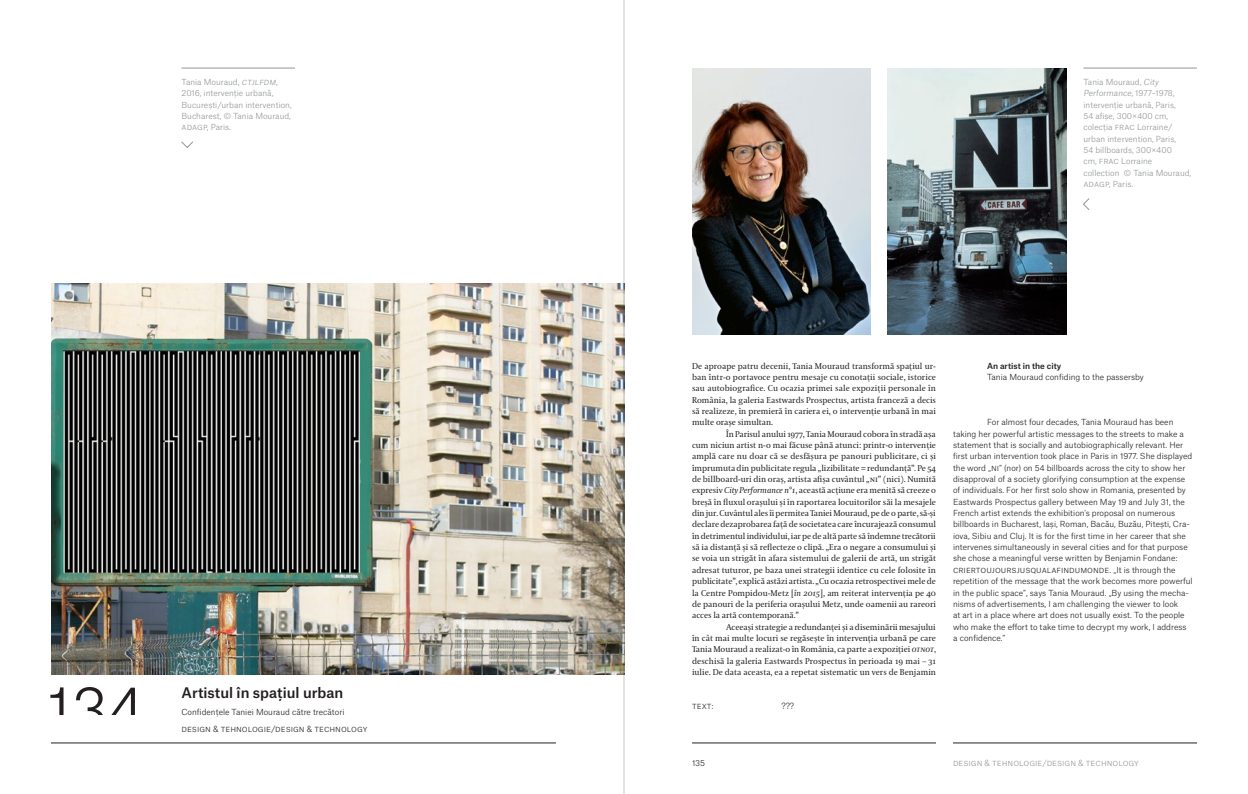
<style>
.page{position:relative;width:1248px;height:794px;background:#fff}
.page>*{position:absolute;margin:0;border:0;box-sizing:border-box;transform-origin:0 0}
._59_2865_pt{font:300 59.3px "Atlas Grotesk";color:#231f20}
.Atlas_Ttl{font:500 14px "Atlas Grotesk";color:#231f20}
.Coranto_Txt_Ro_2{font:8.4px/11.3px "Coranto 2";color:#231f20;text-align:justify}
.Coranto_Txt_Ro{font:8.4px/11.3px "Coranto 2";color:#231f20;text-align:justify}
.Atlas_Txt_Ro_2{font:300 8px/11.3px "Atlas Grotesk";color:#231f20}
.Atlas_L{font:300 8px/11.3px "Atlas Grotesk";color:#939598}
.Atlas_Txt_Ro{font:300 8px "Atlas Grotesk";color:#231f20}
.Atlas_Txt_En_Indent{font:300 8px "Atlas Grotesk";color:#231f20}
.Atlas_Txt_En_Indent-2{font:500 8px "Atlas Grotesk";color:#231f20}
.s1{font-style:italic}
</style>
<div class="page">
<hr style="left:51px;top:743px;width:505px;height:1px;background:#231f20">
<hr style="left:692px;top:743px;width:243px;height:1px;background:#231f20">
<hr style="left:952px;top:743px;width:244px;height:1px;background:#231f20">
<img style="left:51px;top:283px;width:572px;height:392px">
<img style="left:692px;top:68px;width:178px;height:266px">
<img style="left:887px;top:68px;width:179px;height:266px">
<hr style="left:181px;top:68px;width:114px;height:1px;background:#939598">
<svg style="left:181px;top:141px;width:12px;height:7px"></svg>
<hr style="left:1083px;top:68px;width:113px;height:1px;background:#939598">
<svg style="left:1083px;top:198px;width:6px;height:12px"></svg>
<hr style="left:623px;top:0;width:1px;height:794px;background:#c7c8ca">
<p class="Atlas_L" style="left:181px;top:76px;width:112px">Tania Mouraud, CTJLFDM,<br>2016, intervenție urbană,<br>București/urban intervention,<br>Bucharest, © Tania Mouraud,<br>ADAGP, Paris.</p>
<p class="Atlas_L" style="left:1083px;top:76px;width:109px">Tania Mouraud, City<br>Performance, 1 977–1 978, intervenție urbană, Paris,<br>54 afișe, 300×400 cm, colecția FRAC Lorraine/ urban intervention, Paris,<br>54 billboards, 300×400<br>cm, FRAC Lorraine<br>collection © Tania Mouraud,<br>ADAGP, Paris.</p>
<p class="_59_2865_pt" style="left:47px;top:662px;width:98px">134</p>
<p class="Atlas_Ttl" style="left:181px;top:681px;width:163px">Artistul în spațiul urban</p>
<p class="Atlas_Txt_Ro" style="left:181px;top:705px;width:165px">Confidențele Taniei Mouraud către trecători</p>
<p class="Atlas_Txt_Ro_2" style="left:181px;top:722px;width:187px">DESIGN &amp; TEHNOLOGIE/DESIGN &amp; TECHNOLOGY</p>
<p class="Coranto_Txt_Ro" style="left:692px;top:360px;width:245px">De aproape patru decenii, Tania Mouraud transformă spațiul ur&shy;ban într-o portavoce pentru mesaje cu conotații sociale, istorice sau autobiografice. Cu ocazia primei sale expoziții personale în România, la galeria Eastwards Prospectus, artista franceză a decis să realizeze, în premieră în cariera ei, o intervenție urbană în mai multe orașe simultan.</p>
<p class="Coranto_Txt_Ro_2" style="left:692px;top:428px;width:245px;text-indent:34px">În Parisul anului 1977, Tania Mouraud cobora în stradă așa cum niciun artist n-o mai făcuse până atunci: printr-o intervenție amplă care nu doar că se desfășura pe panouri publicitare, ci și împrumuta din publicitate regula „lizibilitate = redundanță”. Pe 54 de billboard-uri din oraș, artista afișa cuvântul „NI” (nici). Numită expresiv <span class="s1">City Performance n°1</span>, această acțiune era menită să creeze o breșă în fluxul orașului și în raportarea locuitorilor săi la mesajele din jur. Cuvântul ales îi permitea Taniei Mouraud, pe de o parte, să-și declare dezaprobarea faţă de societatea care încurajează consumul în detrimentul individului, iar pe de altă parte să îndemne trecătorii să ia distanță și să reflecteze o clipă. „Era o negare a consumului și se voia un strigăt în afara sistemului de galerii de artă, un strigăt adresat tuturor, pe baza unei strategii identice cu cele folosite în publicitate”, explică astăzi artista. „Cu ocazia retrospectivei mele de la Centre Pompidou-Metz [<span class="s1">în 2015</span>], am reiterat intervenția pe 40 de panouri de la periferia orașului Metz, unde oamenii au rareori acces la artă contemporană.”</p>
<p class="Coranto_Txt_Ro_2" style="left:692px;top:621px;width:245px;text-indent:34px">Aceeași strategie a redundanței și a diseminării mesajului în cât mai multe locuri se regăsește în intervenția urbană pe care Tania Mouraud a realizat-o în România, ca parte a expoziției <span class="s1">OTNOT</span>, deschisă la galeria Eastwards Prospectus în perioada 19 mai – 31 iulie. De data aceasta, ea a repetat sistematic un vers de Benjamin</p>
<p class="Atlas_Txt_Ro" style="left:692px;top:699px;width:23px">TEXT:</p>
<p class="Atlas_Txt_Ro" style="left:781px;top:699px;width:14px">???</p>
<p class="Atlas_Txt_En_Indent-2" style="left:986px;top:359px;width:76px">An artist in the city</p>
<p class="Atlas_Txt_En_Indent" style="left:986px;top:371px;width:158px">Tania Mouraud confiding to the passersby</p>
<p class="Atlas_Txt_Ro_2" style="left:952px;top:416px;width:241px;text-indent:34px">For almost four decades, Tania Mouraud has been taking her powerful artistic messages to the streets to make a statement that is socially and autobiographically relevant. Her first urban intervention took place in Paris in 1977. She displayed the word „NI” (nor) on 54 billboards across the city to show her disapproval of a society glorifying consumption at the expense of individuals. For her first solo show in Romania, presented by Eastwards Prospectus gallery between May 19 and July 31, the French artist extends the exhibition's proposal on numerous billboards in Bucharest, Iași, Roman, Bacău, Buzău, Pitești, Cra&shy;iova, Sibiu and Cluj. It is for the first time in her career that she intervenes simultaneously in several cities and for that purpose she chose a meaningful verse written by Benjamin Fondane:<br>CRIERTOUJOURSJUSQUALAFINDUMONDE. „It is through the repetition of the message that the work becomes more powerful in the public space”, says Tania Mouraud. „By using the mecha&shy;nisms of advertisements, I am challenging the viewer to look<br>at art in a place where art does not usually exist. To the people who make the effort to take time to decrypt my work, I address a confidence.”</p>
<p class="Atlas_Txt_Ro" style="left:692px;top:756px;width:15px">135</p>
<p class="Atlas_L" style="left:952px;top:756px;width:187px">DESIGN &amp; TEHNOLOGIE/DESIGN &amp; TECHNOLOGY</p>
</div>
